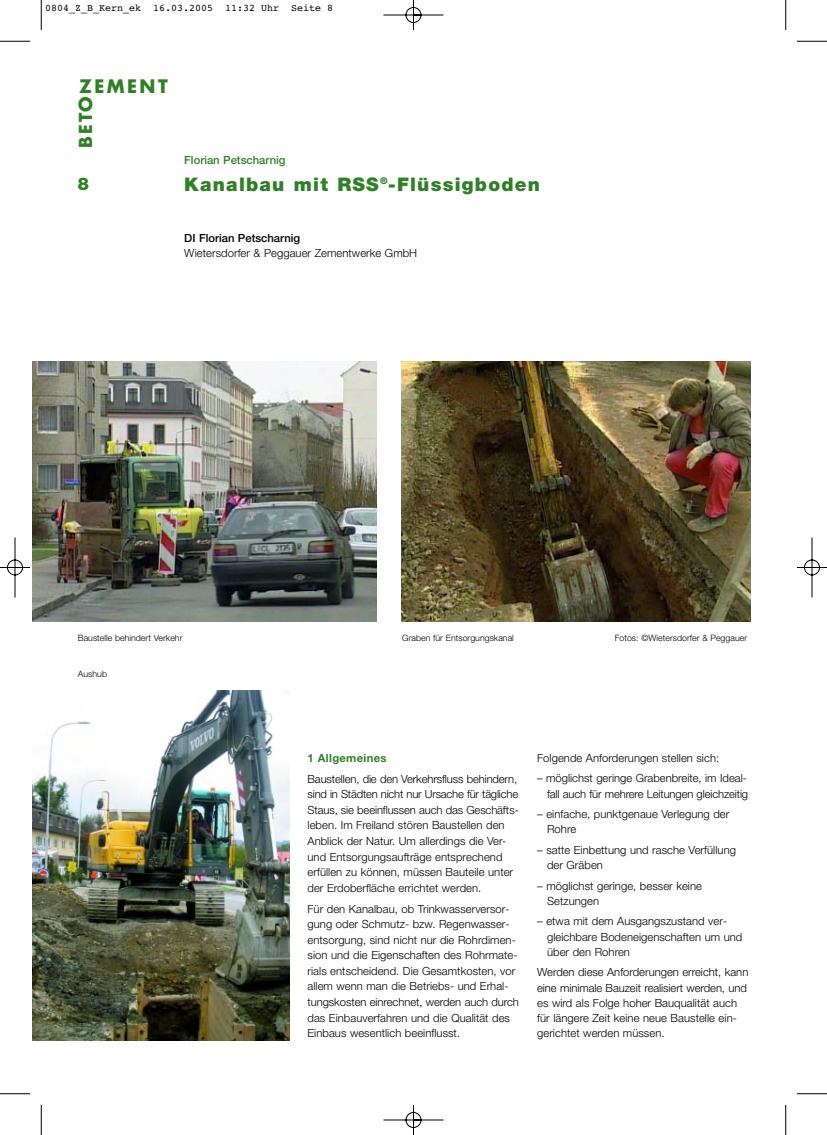
<style>
.page{position:relative;width:827px;height:1135px;background:#fff}
.page>*{position:absolute;margin:0;border:0;box-sizing:border-box;transform-origin:0 0}
.t1{font:900 18.75px "Helvetica Neue";letter-spacing:.065em;color:#2f8125}
.t2{font:700 18.12px "Futura";letter-spacing:.135em;color:#2f8125}
.t3{font:700 17.5px "Futura";color:#2f8125}
.t4{font:900 17.5px "Helvetica Neue";color:#2f8125;scale:.95 1}
.t5{font:300 11.25px/15.6px "Helvetica Neue";letter-spacing:.005em;color:#000}
.t6{font:500 11.25px "Helvetica Neue";color:#000}
.t7{font:500 11.25px "Helvetica Neue";color:#2f8125}
.t8{font:700 11.25px "Helvetica Neue";letter-spacing:.03em;color:#2f8125}
.t9{font:10px "Courier";color:#000}
.t10{font:300 8.75px "Helvetica Neue";letter-spacing:.005em;color:#000}
</style>
<div class="page">
<img style="left:0;top:0;width:827px;height:1135px">
<p class="t9" style="left:45px;top:2px;width:290px">0804_Z_B_Kern_ek 16.03.2005 11:32 Uhr Seite 8</p>
<h2 class="t2" style="left:79px;top:78px;width:90px">ZEMENT</h2>
<h3 class="t3" style="left:78px;top:148px;width:54px;rotate:-90deg">BETO</h3>
<h3 class="t4" style="left:78px;top:177px;width:13px">8</h3>
<p class="t7" style="left:184px;top:156px;width:103px">Florian Petscharnig</p>
<h1 class="t1" style="left:184px;top:177px;width:357px">Kanalbau mit RSS<sup>®</sup>-Flüssigboden</h1>
<p class="t6" style="left:184px;top:234px;width:117px">DI Florian Petscharnig</p>
<p class="t5" style="left:184px;top:246px;width:234px">Wietersdorfer &amp; Peggauer Zementwerke GmbH</p>
<p class="t10" style="left:78px;top:635px;width:106px">Baustelle behindert Verkehr</p>
<p class="t10" style="left:78px;top:670px;width:31px">Aushub</p>
<p class="t10" style="left:402px;top:635px;width:113px">Graben für Entsorgungskanal</p>
<p class="t10" style="left:614px;top:635px;width:134px">Fotos: ©Wietersdorfer &amp; Peggauer</p>
<p class="t8" style="left:307px;top:754px;width:81px">1 Allgemeines</p>
<p class="t5" style="left:307px;top:772px;width:213px">Baustellen, die den Verkehrsfluss behindern, sind in Städten nicht nur Ursache für tägliche Staus, sie beeinflussen auch das Geschäfts&shy;leben. Im Freiland stören Baustellen den Anblick der Natur. Um allerdings die Ver&shy;und Entsorgungsaufträge entsprechend erfüllen zu können, müssen Bauteile unter der Erdoberfläche errichtet werden.</p>
<p class="t5" style="left:307px;top:902px;width:213px">Für den Kanalbau, ob Trinkwasserversor&shy;gung oder Schmutz- bzw. Regenwasser&shy;entsorgung, sind nicht nur die Rohrdimen&shy;sion und die Eigenschaften des Rohrmate&shy;rials entscheidend. Die Gesamtkosten, vor allem wenn man die Betriebs- und Erhal&shy;tungskosten einrechnet, werden auch durch das Einbauverfahren und die Qualität des Einbaus wesentlich beeinflusst.</p>
<p class="t5" style="left:537px;top:751px;width:183px">Folgende Anforderungen stellen sich:</p>
<p class="t5" style="left:537px;top:772px;width:212px;line-height:15.2px;text-align:right">– möglichst geringe Grabenbreite, im Ideal&shy;fall auch für mehrere Leitungen gleichzeitig</p>
<p class="t5" style="left:547px;top:807px;width:184px;line-height:15.2px;text-indent:-10px">– einfache, punktgenaue Verlegung der<br>Rohre</p>
<p class="t5" style="left:547px;top:843px;width:190px;line-height:15.2px;text-indent:-10px">– satte Einbettung und rasche Verfüllung der Gräben</p>
<p class="t5" style="left:547px;top:879px;width:156px;line-height:15.2px;text-indent:-10px">– möglichst geringe, besser keine<br>Setzungen</p>
<p class="t5" style="left:547px;top:915px;width:197px;line-height:15.2px;text-indent:-10px">– etwa mit dem Ausgangszustand ver&shy;gleichbare Bodeneigenschaften um und über den Rohren</p>
<p class="t5" style="left:537px;top:966px;width:213px;line-height:15.2px">Werden diese Anforderungen erreicht, kann eine minimale Bauzeit realisiert werden, und es wird als Folge hoher Bauqualität auch für längere Zeit keine neue Baustelle ein&shy;gerichtet werden müssen.</p>
</div>
